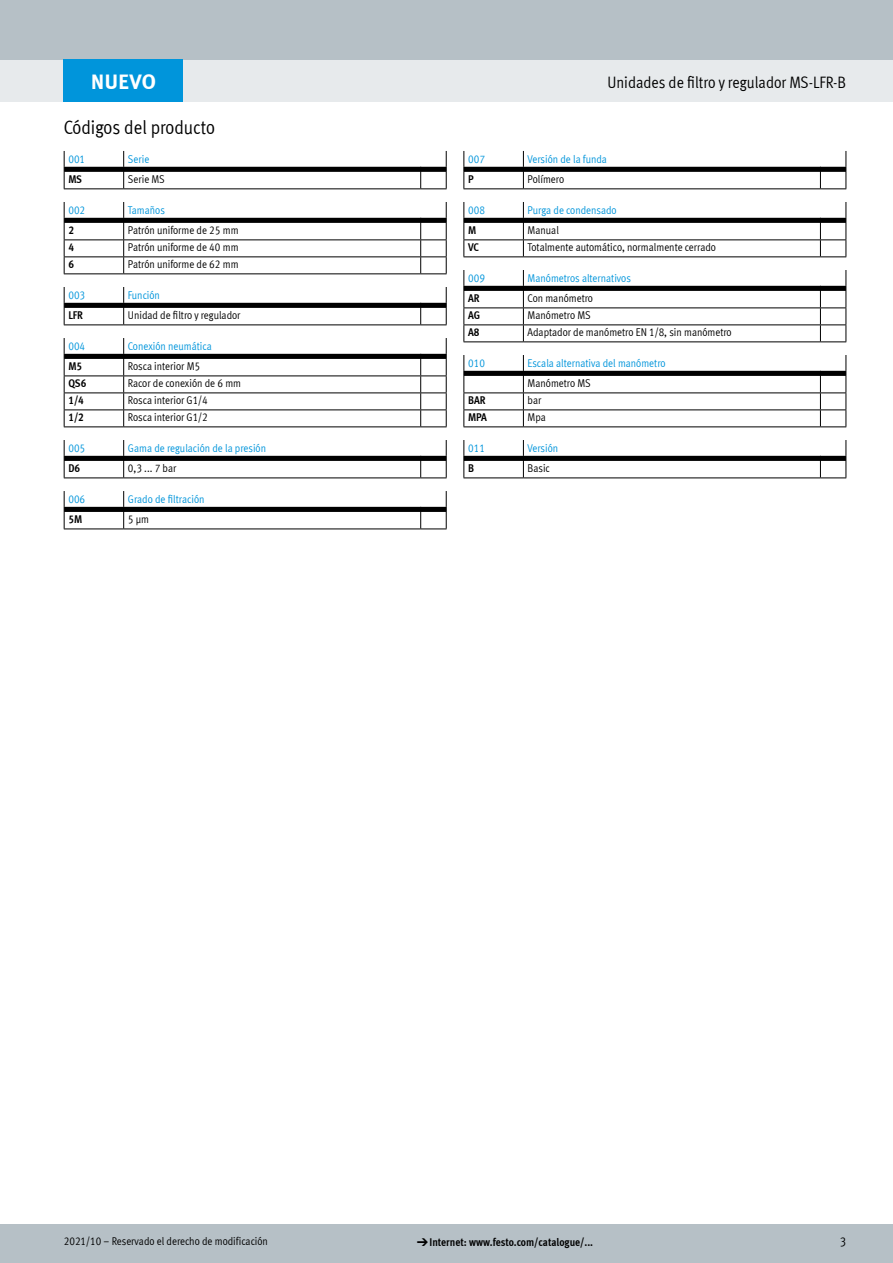
<style>
.page{position:relative;width:893px;height:1263px;background:#fff}
.page>*{position:absolute;margin:0;border:0;box-sizing:border-box;transform-origin:0 0}
.t1{font:700 21px "Meta Plus LF";color:#fff}
.FES_title_section{font:19.5px "Meta Cond LF";color:#000}
.FES_title_family{font:16.5px "Meta Cond LF";color:#000}
.t2{font:12.75px "Meta Cond LF";color:#000}
.t3{font:11.25px "Meta Cond LF";color:#000}
.t4{font:11.25px/20.5px "Meta Cond LF";color:#0095db}
.t5{font:700 11.25px "Meta Cond LF";color:#000}
.s1{color:#000}
.s2{font-family:"Meto Pict 182";font-weight:400}
</style>
<div class="page">
<div style="left:0;top:1225px;width:893px;height:38px;background:#b6c0c6"></div>
<div style="left:0;top:60px;width:893px;height:42px;background:#e7eaec"></div>
<div style="left:0;top:0;width:893px;height:60px;background:#b6c0c6"></div>
<div style="left:64px;top:60px;width:119px;height:42px;background:#0095db"></div>
<svg style="left:64px;top:151px;width:383px;height:38px"></svg>
<svg style="left:64px;top:202px;width:383px;height:72px"></svg>
<svg style="left:64px;top:287px;width:383px;height:38px"></svg>
<svg style="left:64px;top:338px;width:383px;height:89px"></svg>
<svg style="left:64px;top:440px;width:383px;height:38px"></svg>
<svg style="left:64px;top:491px;width:383px;height:38px"></svg>
<svg style="left:463px;top:151px;width:384px;height:38px"></svg>
<svg style="left:463px;top:202px;width:384px;height:55px"></svg>
<svg style="left:463px;top:270px;width:384px;height:72px"></svg>
<svg style="left:463px;top:355px;width:384px;height:72px"></svg>
<svg style="left:463px;top:440px;width:384px;height:38px"></svg>
<p class="t1" style="left:91px;top:68px;width:67px">NUEVO</p>
<p class="FES_title_section" style="left:64px;top:116px;width:153px">Códigos del producto</p>
<p class="t4" style="left:68px;top:148px;width:18px">001</p>
<p class="t4" style="left:128px;top:148px;width:23px">Serie</p>
<p class="t5" style="left:68px;top:172px;width:15px">MS</p>
<p class="t3" style="left:128px;top:172px;width:38px">Serie MS</p>
<p class="t4" style="left:68px;top:199px;width:18px">002</p>
<p class="t4" style="left:128px;top:199px;width:39px">Tamaños</p>
<p class="t5" style="left:68px;top:223px;width:7px">2</p>
<p class="t3" style="left:128px;top:223px;width:112px">Patrón uniforme de 25 mm</p>
<p class="t5" style="left:68px;top:240px;width:7px">4</p>
<p class="t3" style="left:128px;top:240px;width:112px">Patrón uniforme de 40 mm</p>
<p class="t5" style="left:68px;top:257px;width:7px">6</p>
<p class="t3" style="left:128px;top:257px;width:112px">Patrón uniforme de 62 mm</p>
<p class="t4" style="left:68px;top:284px;width:18px">003</p>
<p class="t4" style="left:128px;top:284px;width:34px">Función</p>
<p class="t5" style="left:68px;top:308px;width:16px">LFR</p>
<p class="t3" style="left:128px;top:308px;width:114px">Unidad de filtro y regulador</p>
<p class="t4" style="left:68px;top:335px;width:18px">004</p>
<p class="t4" style="left:128px;top:335px;width:85px">Conexión neumática</p>
<p class="t5" style="left:68px;top:359px;width:15px">M5</p>
<p class="t3" style="left:128px;top:359px;width:74px">Rosca interior M5</p>
<p class="t5" style="left:68px;top:376px;width:19px">QS6</p>
<p class="t3" style="left:128px;top:376px;width:115px">Racor de conexión de 6 mm</p>
<p class="t5" style="left:68px;top:393px;width:17px">1/4</p>
<p class="t3" style="left:128px;top:393px;width:81px">Rosca interior G1/4</p>
<p class="t5" style="left:68px;top:410px;width:17px">1/2</p>
<p class="t3" style="left:128px;top:410px;width:81px">Rosca interior G1/2</p>
<p class="t4" style="left:68px;top:437px;width:18px">005</p>
<p class="t4" style="left:128px;top:437px;width:140px">Gama de regulación de la presión</p>
<p class="t5" style="left:68px;top:461px;width:13px">D6</p>
<p class="t3" style="left:128px;top:461px;width:50px">0,3 ... 7 bar</p>
<p class="t4" style="left:68px;top:488px;width:18px">006</p>
<p class="t4" style="left:128px;top:488px;width:78px">Grado de filtración</p>
<p class="t5" style="left:68px;top:512px;width:15px">5M</p>
<p class="t3" style="left:128px;top:512px;width:23px">5 µm</p>
<p class="FES_title_family" style="left:607px;top:72px;width:240px">Unidades de filtro y regulador MS-LFR-B</p>
<p class="t4" style="left:468px;top:148px;width:18px">007</p>
<p class="t4" style="left:528px;top:148px;width:81px">Versión de la funda</p>
<p class="t5" style="left:468px;top:172px;width:7px">P</p>
<p class="t3" style="left:528px;top:172px;width:38px">Polímero</p>
<p class="t4" style="left:468px;top:199px;width:18px">008</p>
<p class="t4" style="left:528px;top:199px;width:91px">Purga de condensado</p>
<p class="t5" style="left:468px;top:223px;width:10px">M</p>
<p class="t3" style="left:528px;top:223px;width:33px">Manual</p>
<p class="t5" style="left:468px;top:240px;width:12px">VC</p>
<p class="t3" style="left:528px;top:240px;width:190px">Totalmente automático, normalmente cerrado</p>
<p class="t4" style="left:468px;top:267px;width:18px">009</p>
<p class="t4" style="left:528px;top:267px;width:105px">Manómetros alternativos</p>
<p class="t5" style="left:468px;top:291px;width:13px">AR</p>
<p class="t3" style="left:528px;top:291px;width:67px">Con manómetro</p>
<p class="t5" style="left:468px;top:308px;width:13px">AG</p>
<p class="t3" style="left:528px;top:308px;width:64px">Manómetro MS</p>
<p class="t5" style="left:468px;top:325px;width:13px">A8</p>
<p class="t3" style="left:528px;top:325px;width:206px">Adaptador de manómetro EN 1/8, sin manómetro</p>
<p class="t4" style="left:468px;top:352px;width:18px">010</p>
<p class="t4" style="left:528px;top:352px;width:139px">Escala alternativa del manómetro<br><span class="s1">Manómetro MS</span></p>
<p class="t5" style="left:468px;top:393px;width:19px">BAR</p>
<p class="t3" style="left:528px;top:393px;width:15px">bar</p>
<p class="t5" style="left:468px;top:410px;width:20px">MPA</p>
<p class="t3" style="left:528px;top:410px;width:20px">Mpa</p>
<p class="t4" style="left:468px;top:437px;width:18px">011</p>
<p class="t4" style="left:528px;top:437px;width:32px">Versión</p>
<p class="t5" style="left:468px;top:461px;width:7px">B</p>
<p class="t3" style="left:528px;top:461px;width:24px">Basic</p>
<p class="t3" style="left:64px;top:1234px;width:206px">2021/10 – Reservado el derecho de modificación</p>
<p class="t5" style="left:417px;top:1235px;width:178px"><span class="s2">d</span>Internet: www.festo.com/catalogue/...</p>
<p class="t2" style="left:840px;top:1234px;width:8px">3</p>
</div>
